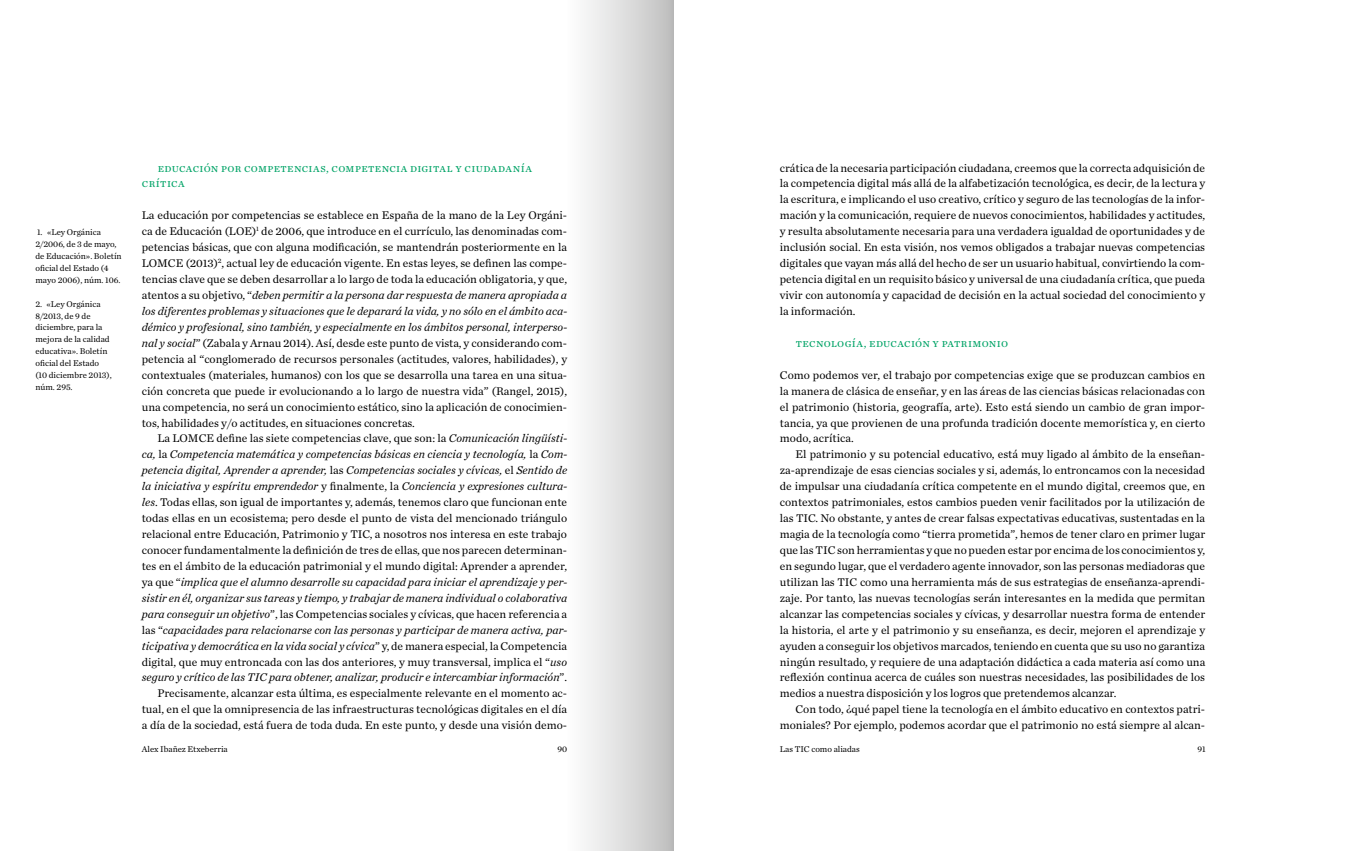
<style>
.page{position:relative;width:1347px;height:851px;background:#fff}
.page>*{position:absolute;margin:0;border:0;box-sizing:border-box;transform-origin:0 0}
.t1{font:11.62px/15.9px "Chronicle Text G1";color:#000;text-align:justify}
.t2{font:11.62px/15.9px "Chronicle Text G1";letter-spacing:.025em;color:#00a366}
.t3{font:8.75px/11.9px "Chronicle Text G1";color:#000}
.s1{font-style:italic}
</style>
<div class="page">
<div style="left:546px;top:0;width:127px;height:850px;background:linear-gradient(to right,#fff,#c2c2c2)"></div>
<p class="t3" style="left:35px;top:226px;width:88px">1. «Ley Orgánica<br>2/2006, de 3 de mayo, de Educación». Boletín oficial del Estado (4 mayo 2006), núm. 106.</p>
<p class="t3" style="left:35px;top:297px;width:78px">2. «Ley Orgánica<br>8/2013, de 9 de diciembre, para la mejora de la calidad educativa». Boletín oficial del Estado (10 diciembre 2013), núm. 295.</p>
<p class="t2" style="left:142px;top:159px;width:392px;text-indent:16px">educación por competencias, competencia digital y ciudadanía crítica</p>
<p class="t1" style="left:142px;top:207px;width:427px">La educación por competencias se establece en España de la mano de la Ley Orgáni&shy;ca de Educación (LOE)<sup>1</sup> de 2006, que introduce en el currículo, las denominadas com&shy;petencias básicas, que con alguna modificación, se mantendrán posteriormente en la LOMCE (2013)<sup>2</sup>, actual ley de educación vigente. En estas leyes, se definen las compe&shy;tencias clave que se deben desarrollar a lo largo de toda la educación obligatoria, y que, atentos a su objetivo, “<span class="s1">deben permitir a la persona dar respuesta de manera apropiada a los diferentes problemas y situaciones que le deparará la vida, y no sólo en el ámbito aca&shy;démico y profesional, sino también, y especialmente en los ámbitos personal, interperso&shy;nal y social</span>” (Zabala y Arnau 2014). Así, desde este punto de vista, y considerando com&shy;petencia al “conglomerado de recursos personales (actitudes, valores, habilidades), y contextuales (materiales, humanos) con los que se desarrolla una tarea en una situa&shy;ción concreta que puede ir evolucionando a lo largo de nuestra vida” (Rangel, 2015), una competencia, no será un conocimiento estático, sino la aplicación de conocimien&shy;tos, habilidades y/o actitudes, en situaciones concretas.</p>
<p class="t1" style="left:142px;top:430px;width:427px;text-align:right">La LOMCE define las siete competencias clave, que son: la <span class="s1">Comunicación lingüísti&shy;ca,</span> la <span class="s1">Competencia matemática y competencias básicas en ciencia y tecnología,</span> la <span class="s1">Com&shy;petencia digital, Aprender a aprender,</span> las <span class="s1">Competencias sociales y cívicas,</span> el <span class="s1">Sentido de la iniciativa y espíritu emprendedor</span> y finalmente, la <span class="s1">Conciencia y expresiones cultura&shy;les</span>. Todas ellas, son igual de importantes y, además, tenemos claro que funcionan ente todas ellas en un ecosistema; pero desde el punto de vista del mencionado triángulo relacional entre Educación, Patrimonio y TIC, a nosotros nos interesa en este trabajo conocer fundamentalmente la definición de tres de ellas, que nos parecen determinan&shy;tes en el ámbito de la educación patrimonial y el mundo digital: Aprender a aprender, ya que “<span class="s1">implica que el alumno desarrolle su capacidad para iniciar el aprendizaje y per&shy;sistir en él, organizar sus tareas y tiempo, y trabajar de manera individual o colaborativa para conseguir un objetivo</span>”, las Competencias sociales y cívicas, que hacen referencia a las “<span class="s1">capacidades para relacionarse con las personas y participar de manera activa, par&shy;ticipativa y democrática en la vida social y cívica</span>” y, de manera especial, la Competencia digital, que muy entroncada con las dos anteriores, y muy transversal, implica el “<span class="s1">uso seguro y crítico de las TIC para obtener, analizar, producir e intercambiar información</span>”.<br>Precisamente, alcanzar esta última, es especialmente relevante en el momento ac&shy;tual, en el que la omnipresencia de las infraestructuras tecnológicas digitales en el día a día de la sociedad, está fuera de toda duda. En este punto, y desde una visión demo-</p>
<p class="t1" style="left:780px;top:159px;width:427px">crática de la necesaria participación ciudadana, creemos que la correcta adquisición de la competencia digital más allá de la alfabetización tecnológica, es decir, de la lectura y la escritura, e implicando el uso creativo, crítico y seguro de las tecnologías de la infor&shy;mación y la comunicación, requiere de nuevos conocimientos, habilidades y actitudes, y resulta absolutamente necesaria para una verdadera igualdad de oportunidades y de inclusión social. En esta visión, nos vemos obligados a trabajar nuevas competencias digitales que vayan más allá del hecho de ser un usuario habitual, convirtiendo la com&shy;petencia digital en un requisito básico y universal de una ciudadanía crítica, que pueda vivir con autonomía y capacidad de decisión en la actual sociedad del conocimiento y la información.</p>
<p class="t2" style="left:795px;top:334px;width:214px">tecnología, educación y patrimonio</p>
<p class="t1" style="left:780px;top:366px;width:427px">Como podemos ver, el trabajo por competencias exige que se produzcan cambios en la manera de clásica de enseñar, y en las áreas de las ciencias básicas relacionadas con el patrimonio (historia, geografía, arte). Esto está siendo un cambio de gran impor&shy;tancia, ya que provienen de una profunda tradición docente memorística y, en cierto modo, acrítica.</p>
<p class="t1" style="left:780px;top:446px;width:427px;text-indent:16px">El patrimonio y su potencial educativo, está muy ligado al ámbito de la enseñan&shy;za-aprendizaje de esas ciencias sociales y si, además, lo entroncamos con la necesidad de impulsar una ciudadanía crítica competente en el mundo digital, creemos que, en contextos patrimoniales, estos cambios pueden venir facilitados por la utilización de las TIC. No obstante, y antes de crear falsas expectativas educativas, sustentadas en la magia de la tecnología como “tierra prometida”, hemos de tener claro en primer lugar que las TIC son herramientas y que no pueden estar por encima de los conocimientos y, en segundo lugar, que el verdadero agente innovador, son las personas mediadoras que utilizan las TIC como una herramienta más de sus estrategias de enseñanza-aprendi&shy;zaje. Por tanto, las nuevas tecnologías serán interesantes en la medida que permitan alcanzar las competencias sociales y cívicas, y desarrollar nuestra forma de entender la historia, el arte y el patrimonio y su enseñanza, es decir, mejoren el aprendizaje y ayuden a conseguir los objetivos marcados, teniendo en cuenta que su uso no garantiza ningún resultado, y requiere de una adaptación didáctica a cada materia así como una reflexión continua acerca de cuáles son nuestras necesidades, las posibilidades de los medios a nuestra disposición y los logros que pretendemos alcanzar.</p>
<p class="t1" style="left:780px;top:700px;width:427px;text-align:right">Con todo, ¿qué papel tiene la tecnología en el ámbito educativo en contextos patri&shy;moniales? Por ejemplo, podemos acordar que el patrimonio no está siempre al alcan-</p>
<p class="t3" style="left:142px;top:742px;width:88px">Alex Ibañez Etxeberria</p>
<p class="t3" style="left:557px;top:742px;width:11px">90</p>
<p class="t3" style="left:780px;top:742px;width:81px">Las TIC como aliadas</p>
<p class="t3" style="left:1197px;top:742px;width:10px">91</p>
</div>
